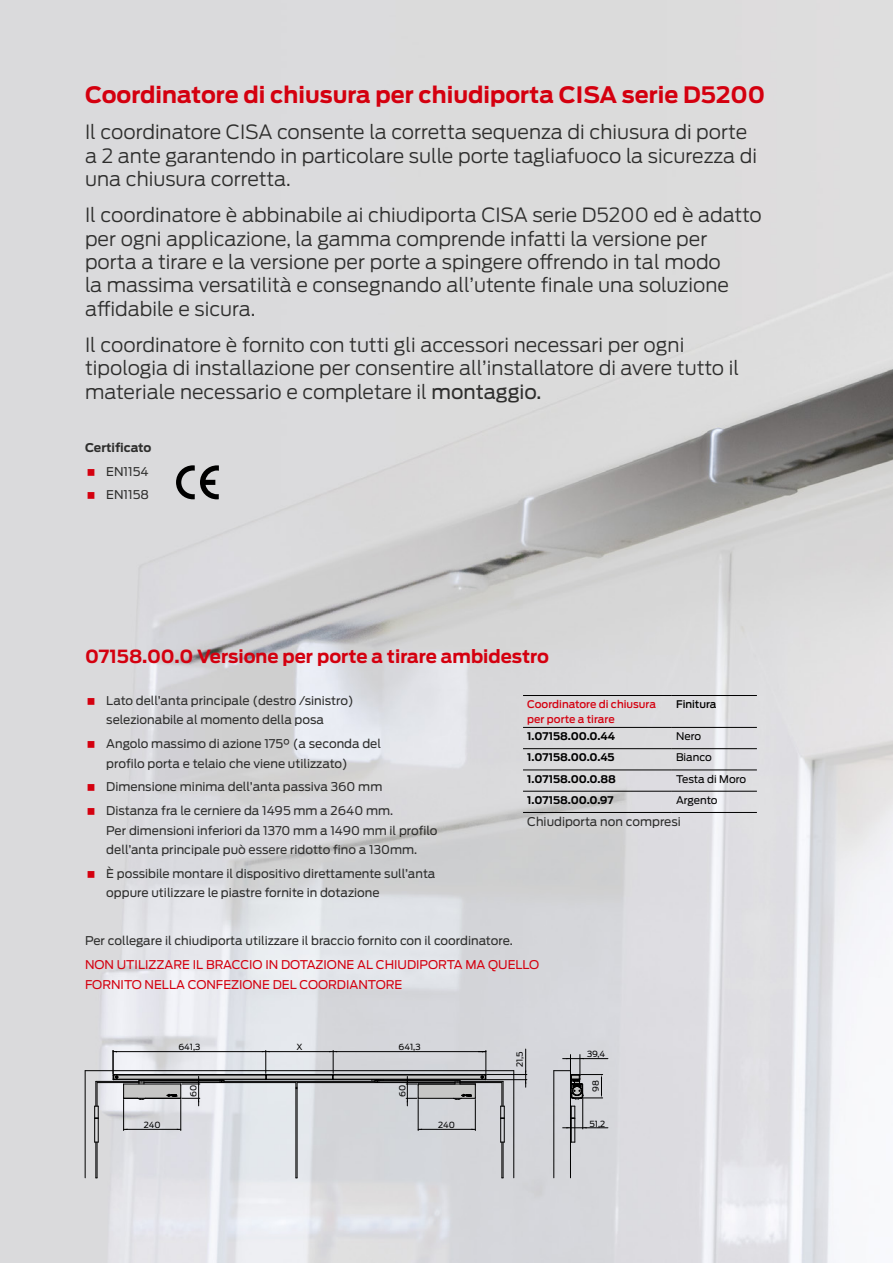
<style>
.page{position:relative;width:893px;height:1263px;background:#fff}
.page>*{position:absolute;margin:0;border:0;box-sizing:border-box;transform-origin:0 0}
.t1{font:700 22.5px "Antenna";color:#d4000f}
.t2{font:300 19.5px/23.4px "Antenna";color:#2e2e2d}
.t3{font:700 18px "Antenna";color:#d4000f}
.t4{font:12px/19.5px "Antenna";color:#2e2e2d}
.t5{font:12px/19.5px "Antenna";color:#d4000f}
.t6{font:700 12px "Antenna";letter-spacing:-.005em;color:#2e2e2d}
.t7{font:700 10.5px "Antenna";color:#000}
.t8{font:500 10.5px/15px "Antenna";color:#d4000f}
.t9{font:10.5px "Antenna";color:#000}
.t10{font:500 10.5px "Antenna";color:#000}
.t11{font:8.4px "Antenna";color:#000}
.s1{font-weight:400}
</style>
<div class="page">
<img style="left:0;top:0;width:893px;height:1263px">
<svg style="left:176px;top:465px;width:43px;height:34px"></svg>
<div style="left:124px;top:1084px;width:57px;height:14px;background:#c6c6c5"></div>
<hr style="left:139px;top:1080px;width:85px;height:2px;background:#c6c6c5">
<div style="left:418px;top:1084px;width:57px;height:14px;background:#c6c6c5"></div>
<hr style="left:375px;top:1080px;width:85px;height:2px;background:#c6c6c5">
<svg style="left:113px;top:1074px;width:373px;height:6px"></svg>
<hr style="left:333px;top:1075px;width:152px;height:1px;background:#000">
<hr style="left:333px;top:1074px;width:152px;height:1px;background:#000">
<hr style="left:333px;top:1079px;width:152px;height:1px;background:#000">
<hr style="left:114px;top:1079px;width:152px;height:1px;background:#000">
<hr style="left:114px;top:1075px;width:152px;height:1px;background:#000">
<hr style="left:114px;top:1074px;width:152px;height:1px;background:#000">
<hr style="left:142px;top:1080px;width:80px;height:1px;background:#000">
<hr style="left:377px;top:1080px;width:80px;height:1px;background:#000">
<svg style="left:371px;top:1080px;width:13px;height:2px"></svg>
<hr style="left:124px;top:1084px;width:57px;height:1px;background:#000">
<hr style="left:124px;top:1098px;width:57px;height:1px;background:#000">
<hr style="left:418px;top:1098px;width:57px;height:1px;background:#000">
<hr style="left:418px;top:1084px;width:57px;height:1px;background:#000">
<hr style="left:266px;top:1075px;width:67px;height:1px;background:#000">
<hr style="left:266px;top:1074px;width:67px;height:1px;background:#000">
<hr style="left:266px;top:1079px;width:67px;height:1px;background:#000">
<hr style="left:144px;top:1082px;width:152px;height:1px;background:#000">
<hr style="left:97px;top:1082px;width:42px;height:1px;background:#000">
<hr style="left:97px;top:1142px;width:1px;height:36px;background:#000">
<hr style="left:296px;top:1082px;width:1px;height:96px;background:#000">
<hr style="left:297px;top:1082px;width:158px;height:1px;background:#000">
<hr style="left:460px;top:1082px;width:42px;height:1px;background:#000">
<hr style="left:502px;top:1142px;width:1px;height:36px;background:#000">
<hr style="left:297px;top:1082px;width:1px;height:96px;background:#000">
<hr style="left:85px;top:1071px;width:1px;height:107px;background:#000">
<hr style="left:85px;top:1070px;width:429px;height:1px;background:#000">
<hr style="left:513px;top:1071px;width:1px;height:107px;background:#000">
<hr style="left:503px;top:1142px;width:1px;height:36px;background:#000">
<hr style="left:460px;top:1081px;width:43px;height:1px;background:#000">
<hr style="left:224px;top:1081px;width:151px;height:1px;background:#000">
<hr style="left:96px;top:1081px;width:43px;height:1px;background:#000">
<hr style="left:96px;top:1142px;width:1px;height:36px;background:#000">
<svg style="left:94px;top:1081px;width:5px;height:62px"></svg>
<svg style="left:500px;top:1081px;width:5px;height:62px"></svg>
<hr style="left:570px;top:1071px;width:1px;height:107px;background:#000">
<hr style="left:554px;top:1071px;width:1px;height:107px;background:#000">
<hr style="left:475px;top:1099px;width:1px;height:31px;background:#000">
<svg style="left:113px;top:1050px;width:33px;height:50px"></svg>
<hr style="left:113px;top:1051px;width:153px;height:1px;background:#000">
<svg style="left:453px;top:1050px;width:34px;height:50px"></svg>
<hr style="left:333px;top:1051px;width:153px;height:1px;background:#000">
<svg style="left:262px;top:1050px;width:8px;height:29px"></svg>
<svg style="left:329px;top:1050px;width:8px;height:29px"></svg>
<hr style="left:266px;top:1051px;width:67px;height:1px;background:#000">
<hr style="left:486px;top:1074px;width:41px;height:1px;background:#000">
<hr style="left:486px;top:1079px;width:41px;height:1px;background:#000">
<svg style="left:525px;top:1049px;width:1px;height:38px"></svg>
<svg style="left:167px;top:1076px;width:33px;height:30px"></svg>
<svg style="left:406px;top:1076px;width:13px;height:30px"></svg>
<hr style="left:418px;top:1099px;width:1px;height:31px;background:#000">
<hr style="left:418px;top:1129px;width:57px;height:1px;background:#000">
<hr style="left:123px;top:1099px;width:1px;height:31px;background:#000">
<hr style="left:180px;top:1099px;width:1px;height:31px;background:#000">
<hr style="left:124px;top:1129px;width:57px;height:1px;background:#000">
<hr style="left:582px;top:1098px;width:1px;height:31px;background:#000">
<svg style="left:566px;top:1106px;width:10px;height:37px"></svg>
<svg style="left:554px;top:1054px;width:49px;height:45px;background:#b2b2b6"></svg>
<hr style="left:563px;top:1127px;width:45px;height:1px;background:#000">
<hr style="left:563px;top:1058px;width:45px;height:1px;background:#000">
<hr style="left:523px;top:695px;width:149px;height:1px;background:#000">
<hr style="left:672px;top:695px;width:85px;height:1px;background:#000">
<hr style="left:523px;top:727px;width:149px;height:1px;background:#000">
<hr style="left:672px;top:727px;width:85px;height:1px;background:#000">
<hr style="left:523px;top:748px;width:149px;height:1px;background:#000">
<hr style="left:672px;top:748px;width:85px;height:1px;background:#000">
<hr style="left:523px;top:770px;width:149px;height:1px;background:#000">
<hr style="left:672px;top:770px;width:85px;height:1px;background:#000">
<hr style="left:523px;top:791px;width:149px;height:1px;background:#000">
<hr style="left:672px;top:791px;width:85px;height:1px;background:#000">
<hr style="left:523px;top:812px;width:149px;height:1px;background:#000">
<hr style="left:672px;top:812px;width:85px;height:1px;background:#000">
<svg style="left:88px;top:468px;width:6px;height:7px"></svg>
<svg style="left:88px;top:492px;width:6px;height:7px"></svg>
<svg style="left:88px;top:698px;width:6px;height:7px"></svg>
<svg style="left:88px;top:741px;width:6px;height:7px"></svg>
<svg style="left:88px;top:784px;width:6px;height:7px"></svg>
<svg style="left:88px;top:808px;width:6px;height:7px"></svg>
<svg style="left:88px;top:871px;width:6px;height:7px"></svg>
<p class="t1" style="left:85px;top:81px;width:682px">Coordinatore di chiusura per chiudiporta CISA serie D5200</p>
<p class="t2" style="left:85px;top:120px;width:673px">Il coordinatore CISA consente la corretta sequenza di chiusura di porte a 2 ante garantendo in particolare sulle porte tagliafuoco la sicurezza di una chiusura corretta.</p>
<p class="t2" style="left:85px;top:203px;width:678px">Il coordinatore è abbinabile ai chiudiporta CISA serie D5200 ed è adatto per ogni applicazione, la gamma comprende infatti la versione per porta a tirare e la versione per porte a spingere offrendo in tal modo<br>la massima versatilità e consegnando all’utente finale una soluzione affidabile e sicura.</p>
<p class="t2" style="left:85px;top:333px;width:656px">Il coordinatore è fornito con tutti gli accessori necessari per ogni tipologia di installazione per consentire all’installatore di avere tutto il materiale necessario e completare il <span class="s1">montaggio.</span></p>
<p class="t6" style="left:85px;top:440px;width:68px">Certificato</p>
<p class="t4" style="left:106px;top:459px;width:44px;line-height:23.7px">EN1154<br>EN1158</p>
<p class="t3" style="left:85px;top:646px;width:466px">07158.00.0 Versione per porte a tirare ambidestro</p>
<p class="t4" style="left:106px;top:691px;width:249px">Lato dell’anta principale (destro /sinistro) selezionabile al momento della posa</p>
<p class="t4" style="left:106px;top:734px;width:276px">Angolo massimo di azione 175° (a seconda del profilo porta e telaio che viene utilizzato)</p>
<p class="t4" style="left:106px;top:775px;width:288px;line-height:23.7px">Dimensione minima dell’anta passiva 360 mm<br>Distanza fra le cerniere da 1495 mm a 2640 mm.</p>
<p class="t4" style="left:106px;top:820px;width:333px">Per dimensioni inferiori da 1370 mm a 1490 mm il profilo dell’anta principale può essere ridotto fino a 130mm.</p>
<p class="t4" style="left:106px;top:864px;width:331px">È possibile montare il dispositivo direttamente sull’anta oppure utilizzare le piastre fornite in dotazione</p>
<p class="t8" style="left:527px;top:697px;width:130px">Coordinatore di chiusura per porte a tirare</p>
<p class="t10" style="left:676px;top:698px;width:42px">Finitura</p>
<p class="t7" style="left:527px;top:730px;width:89px">1.07158.00.0.44</p>
<p class="t9" style="left:676px;top:730px;width:27px">Nero</p>
<p class="t7" style="left:527px;top:751px;width:89px">1.07158.00.0.45</p>
<p class="t9" style="left:676px;top:751px;width:37px">Bianco</p>
<p class="t7" style="left:527px;top:772px;width:90px">1.07158.00.0.88</p>
<p class="t9" style="left:676px;top:772px;width:72px">Testa di Moro</p>
<p class="t7" style="left:527px;top:794px;width:88px">1.07158.00.0.97</p>
<p class="t9" style="left:676px;top:794px;width:43px">Argento</p>
<p class="t4" style="left:527px;top:812px;width:155px">Chiudiporta non compresi</p>
<p class="t4" style="left:85px;top:931px;width:429px">Per collegare il chiudiporta utilizzare il braccio fornito con il coordinatore.</p>
<p class="t5" style="left:85px;top:955px;width:456px">NON UTILIZZARE IL BRACCIO IN DOTAZIONE AL CHIUDIPORTA MA QUELLO<br>FORNITO NELLA CONFEZIONE DEL COORDIANTORE</p>
<p class="t11" style="left:178px;top:1041px;width:24px">641,3</p>
<p class="t11" style="left:296px;top:1041px;width:8px">X</p>
<p class="t11" style="left:398px;top:1041px;width:24px">641,3</p>
<p class="t11" style="left:188px;top:1097px;width:14px;rotate:-90deg">60</p>
<p class="t11" style="left:397px;top:1097px;width:14px;rotate:-90deg">60</p>
<p class="t11" style="left:144px;top:1119px;width:18px">240</p>
<p class="t11" style="left:438px;top:1119px;width:18px">240</p>
<p class="t11" style="left:514px;top:1067px;width:17px;rotate:-90deg">21,5</p>
<p class="t11" style="left:587px;top:1049px;width:20px">39,4</p>
<p class="t11" style="left:590px;top:1092px;width:13px;rotate:-90deg">98</p>
<p class="t11" style="left:589px;top:1118px;width:17px">51,2</p>
</div>
